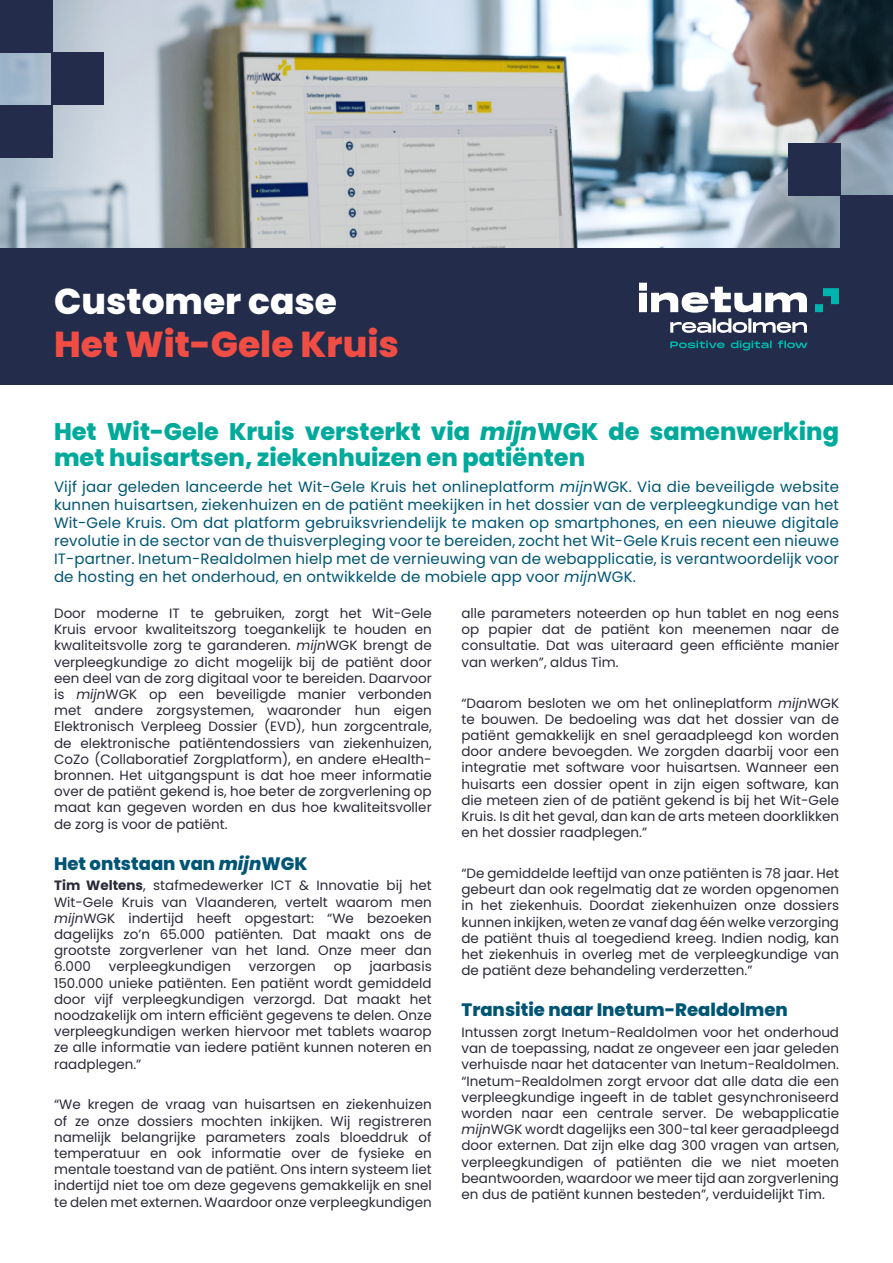
<style>
.page{position:relative;width:893px;height:1263px;background:#fff}
.page>*{position:absolute;margin:0;border:0;box-sizing:border-box;transform-origin:0 0}
.t1{font:800 36px "Poppins";color:#f04e45}
.t2{font:800 36px "Poppins";color:#fff}
.t3{font:800 24px/25.5px "Poppins";color:#00aa9b}
.t4{font:800 18px "Poppins";color:#005574}
.t5{font:15px/18px "Poppins";letter-spacing:.01em;color:#005574;text-align:justify}
.t6{font:13.5px/16.2px "Poppins";color:#292a37;text-align:justify}
.s1{font-style:italic}
.s2{font-weight:700}
</style>
<div class="page">
<img style="left:0;top:0;width:893px;height:248px">
<div style="left:789px;top:143px;width:52px;height:52px;background:#232d4b"></div>
<div style="left:841px;top:196px;width:52px;height:52px;background:#232d4b"></div>
<div style="left:0;top:248px;width:893px;height:137px;background:#232d4b"></div>
<svg style="left:815px;top:288px;width:24px;height:24px"></svg>
<svg style="left:639px;top:283px;width:168px;height:50px"></svg>
<svg style="left:670px;top:340px;width:138px;height:10px"></svg>
<div style="left:0;top:0;width:52px;height:52px;background:#232d4b"></div>
<div style="left:52px;top:52px;width:52px;height:52px;background:#232d4b"></div>
<div style="left:0;top:105px;width:52px;height:52px;background:#232d4b"></div>
<h1 class="t2" style="left:54px;top:280px;width:284px">Customer case</h1>
<h1 class="t1" style="left:54px;top:324px;width:346px">Het Wit-Gele Kruis</h1>
<h2 class="t3" style="left:54px;top:419px;width:786px">Het Wit-Gele Kruis versterkt via <span class="s1">mijn</span>WGK de samenwerking met huisartsen, ziekenhuizen en patiënten</h2>
<p class="t5" style="left:54px;top:478px;width:786px">Vijf jaar geleden lanceerde het Wit-Gele Kruis het onlineplatform <span class="s1">mijn</span>WGK. Via die beveiligde website kunnen huisartsen, ziekenhuizen en de patiënt meekijken in het dossier van de verpleegkundige van het Wit-Gele Kruis. Om dat platform gebruiksvriendelijk te maken op smartphones, en een nieuwe digitale revolutie in de sector van de thuisverpleging voor te bereiden, zocht het Wit-Gele Kruis recent een nieuwe IT-partner. Inetum-Realdolmen hielp met de vernieuwing van de webapplicatie, is verantwoordelijk voor de hosting en het onderhoud, en ontwikkelde de mobiele app voor <span class="s1">mijn</span>WGK.</p>
<p class="t6" style="left:54px;top:605px;width:379px">Door moderne IT te gebruiken, zorgt het Wit-Gele Kruis ervoor kwaliteitszorg toegankelijk te houden en kwaliteitsvolle zorg te garanderen. <span class="s1">mijn</span>WGK brengt de verpleegkundige zo dicht mogelijk bij de patiënt door een deel van de zorg digitaal voor te bereiden. Daarvoor is <span class="s1">mijn</span>WGK op een beveiligde manier verbonden met andere zorgsystemen, waaronder hun eigen Elektronisch Verpleeg Dossier (EVD), hun zorgcentrale, de elektronische patiëntendossiers van ziekenhuizen, CoZo (Collaboratief Zorgplatform), en andere eHealth&shy;bronnen. Het uitgangspunt is dat hoe meer informatie over de patiënt gekend is, hoe beter de zorgverlening op maat kan gegeven worden en dus hoe kwaliteitsvoller de zorg is voor de patiënt.</p>
<h3 class="t4" style="left:54px;top:853px;width:255px">Het ontstaan van <span class="s1">mijn</span>WGK</h3>
<p class="t6" style="left:54px;top:877px;width:379px"><span class="s2">Tim Weltens</span>, stafmedewerker ICT &amp; Innovatie bij het Wit-Gele Kruis van Vlaanderen, vertelt waarom men <span class="s1">mijn</span>WGK indertijd heeft opgestart: “We bezoeken dagelijks zo’n 65.000 patiënten. Dat maakt ons de grootste zorgverlener van het land. Onze meer dan 6.000</p>
<p class="t6" style="left:54px;top:958px;width:379px;text-indent:315px">jaarbasis 150.000 unieke patiënten. Een patiënt wordt gemiddeld door vijf verpleegkundigen verzorgd. Dat maakt het noodzakelijk om intern efficiënt gegevens te delen. Onze verpleegkundigen werken hiervoor met tablets waarop ze alle informatie van iedere patiënt kunnen noteren en raadplegen.”</p>
<p class="t6" style="left:54px;top:1097px;width:379px">“We kregen de vraag van huisartsen en ziekenhuizen of ze onze dossiers mochten inkijken. Wij registreren namelijk belangrijke parameters zoals bloeddruk of temperatuur en ook informatie over de fysieke en mentale toestand van de patiënt. Ons intern systeem liet indertijd niet toe om deze gegevens gemakkelijk en snel te delen met externen. Waardoor onze verpleegkundigen</p>
<p class="t6" style="left:109px;top:958px;width:124px">verpleegkundigen</p>
<p class="t6" style="left:249px;top:958px;width:68px">verzorgen</p>
<p class="t6" style="left:334px;top:958px;width:19px">op</p>
<p class="t6" style="left:461px;top:605px;width:379px">alle parameters noteerden op hun tablet en nog eens op papier dat de patiënt kon meenemen naar de consultatie. Dat was uiteraard geen efficiënte manier van werken”, aldus Tim.</p>
<p class="t6" style="left:461px;top:695px;width:379px">“Daarom besloten we om het onlineplatform <span class="s1">mijn</span>WGK te bouwen. De bedoeling was dat het dossier van de patiënt gemakkelijk en snel geraadpleegd kon worden door andere bevoegden. We zorgden daarbij voor een integratie met software voor huisartsen. Wanneer een huisarts een dossier opent in zijn eigen software, kan die meteen zien of de patiënt gekend is bij het Wit-Gele Kruis. Is dit het geval, dan kan de arts meteen doorklikken en het dossier raadplegen.”</p>
<p class="t6" style="left:461px;top:865px;width:379px">“De gemiddelde leeftijd van onze patiënten is 78 jaar. Het gebeurt dan ook regelmatig dat ze worden opgenomen in het ziekenhuis. Doordat ziekenhuizen onze dossiers kunnen inkijken, weten ze vanaf dag één welke verzorging de patiënt thuis al toegediend kreeg. Indien nodig, kan het ziekenhuis in overleg met de verpleegkundige van de patiënt deze behandeling verderzetten.”</p>
<h3 class="t4" style="left:461px;top:1000px;width:328px">Transitie naar Inetum-Realdolmen</h3>
<p class="t6" style="left:461px;top:1024px;width:379px">Intussen zorgt Inetum-Realdolmen voor het onderhoud van de toepassing, nadat ze ongeveer een jaar geleden verhuisde naar het datacenter van Inetum-Realdolmen. “Inetum-Realdolmen zorgt ervoor dat alle data die een verpleegkundige ingeeft in de tablet gesynchroniseerd worden naar een centrale server. De webapplicatie <span class="s1">mijn</span>WGK wordt dagelijks een 300-tal keer geraadpleegd door externen. Dat zijn elke dag 300 vragen van artsen, verpleegkundigen of patiënten die we niet moeten beantwoorden, waardoor we meer tijd aan zorgverlening en dus de patiënt kunnen besteden”, verduidelijkt Tim.</p>
</div>
